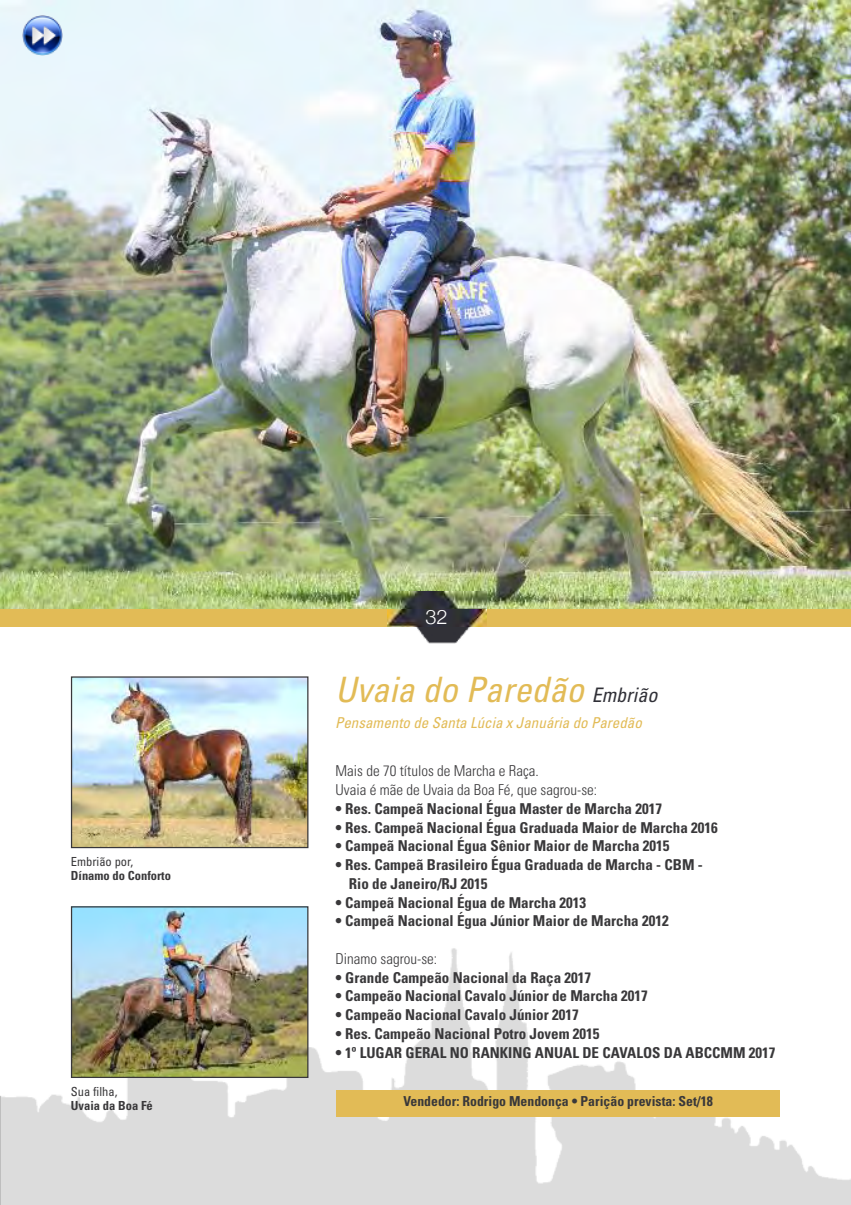
<style>
.page{position:relative;width:851px;height:1205px;background:#fff}
.page>*{position:absolute;margin:0;border:0;box-sizing:border-box;transform-origin:0 0}
.t1{font:italic condensed 35px "Univers";color:#e2bb56}
.t2{font:300 20px "Helvetica Neue";color:#fff}
.t3{font:700 condensed 15px/18.8px "Univers";color:#39383a}
.t4{font:300 condensed 15px/18.8px "Univers";color:#39383a}
.t5{font:italic condensed 15px "Univers";color:#e2bb56}
.t6{font:700 condensed 13.75px "Univers";color:#39383a}
.t7{font:700 condensed 12.5px "Univers";color:#39383a}
.t8{font:condensed 12.5px "Univers";color:#39383a}
.s1{font-size:20px;color:#303037}
</style>
<div class="page">
<img style="left:0;top:813px;width:850px;height:392px">
<img style="left:0;top:0;width:850px;height:609px">
<div style="left:0;top:609px;width:850px;height:18px;background:#e2bb56"></div>
<img style="left:73px;top:678px;width:233px;height:168px">
<div style="left:71px;top:676px;width:237px;height:172px;border:1px solid #39383a"></div>
<img style="left:73px;top:908px;width:233px;height:168px">
<div style="left:71px;top:906px;width:237px;height:172px;border:1px solid #39383a"></div>
<div style="left:336px;top:1090px;width:444px;height:26px;background:#e2bb56"></div>
<img style="left:387px;top:591px;width:99px;height:52px">
<img style="left:23px;top:15px;width:40px;height:40px">
<p class="t8" style="left:71px;top:857px;width:64px">Embrião por,</p>
<p class="t7" style="left:71px;top:871px;width:101px">Dínamo do Conforto</p>
<h2 class="t2" style="left:425px;top:605px;width:24px">32</h2>
<h1 class="t1" style="left:335px;top:676px;width:324px">Uvaia do Paredão <span class="s1">Embrião</span></h1>
<p class="t5" style="left:335px;top:717px;width:308px">Pensamento de Santa Lúcia x Januária do Paredão</p>
<p class="t4" style="left:335px;top:763px;width:263px">Mais de 70 títulos de Marcha e Raça.<br>Uvaia é mãe de Uvaia da Boa Fé, que sagrou-se:</p>
<p class="t3" style="left:335px;top:800px;width:328px">• Res. Campeã Nacional Égua Master de Marcha 2017</p>
<p class="t3" style="left:335px;top:819px;width:384px">• Res. Campeã Nacional Égua Graduada Maior de Marcha 2016</p>
<p class="t3" style="left:335px;top:838px;width:335px">• Campeã Nacional Égua Sênior Maior de Marcha 2015</p>
<p class="t3" style="left:349px;top:856px;width:355px;text-indent:-13px">• Res. Campeã Brasileiro Égua Graduada de Marcha - CBM -<br>Rio de Janeiro/RJ 2015</p>
<p class="t3" style="left:335px;top:894px;width:252px">• Campeã Nacional Égua de Marcha 2013</p>
<p class="t3" style="left:335px;top:913px;width:334px">• Campeã Nacional Égua Júnior Maior de Marcha 2012</p>
<p class="t4" style="left:335px;top:950px;width:103px">Dinamo sagrou-se:</p>
<p class="t3" style="left:335px;top:969px;width:257px">• Grande Campeão Nacional da Raça 2017</p>
<p class="t3" style="left:335px;top:988px;width:314px">• Campeão Nacional Cavalo Júnior de Marcha 2017</p>
<p class="t3" style="left:335px;top:1006px;width:244px">• Campeão Nacional Cavalo Júnior 2017</p>
<p class="t3" style="left:335px;top:1025px;width:265px">• Res. Campeão Nacional Potro Jovem 2015</p>
<p class="t3" style="left:335px;top:1044px;width:441px">• 1º LUGAR GERAL NO RANKING ANUAL DE CAVALOS DA ABCCMM 2017</p>
<p class="t8" style="left:71px;top:1087px;width:48px">Sua filha,</p>
<p class="t7" style="left:71px;top:1101px;width:83px">Uvaia da Boa Fé</p>
<p class="t6" style="left:403px;top:1095px;width:311px">Vendedor: Rodrigo Mendonça • Parição prevista: Set/18</p>
</div>
